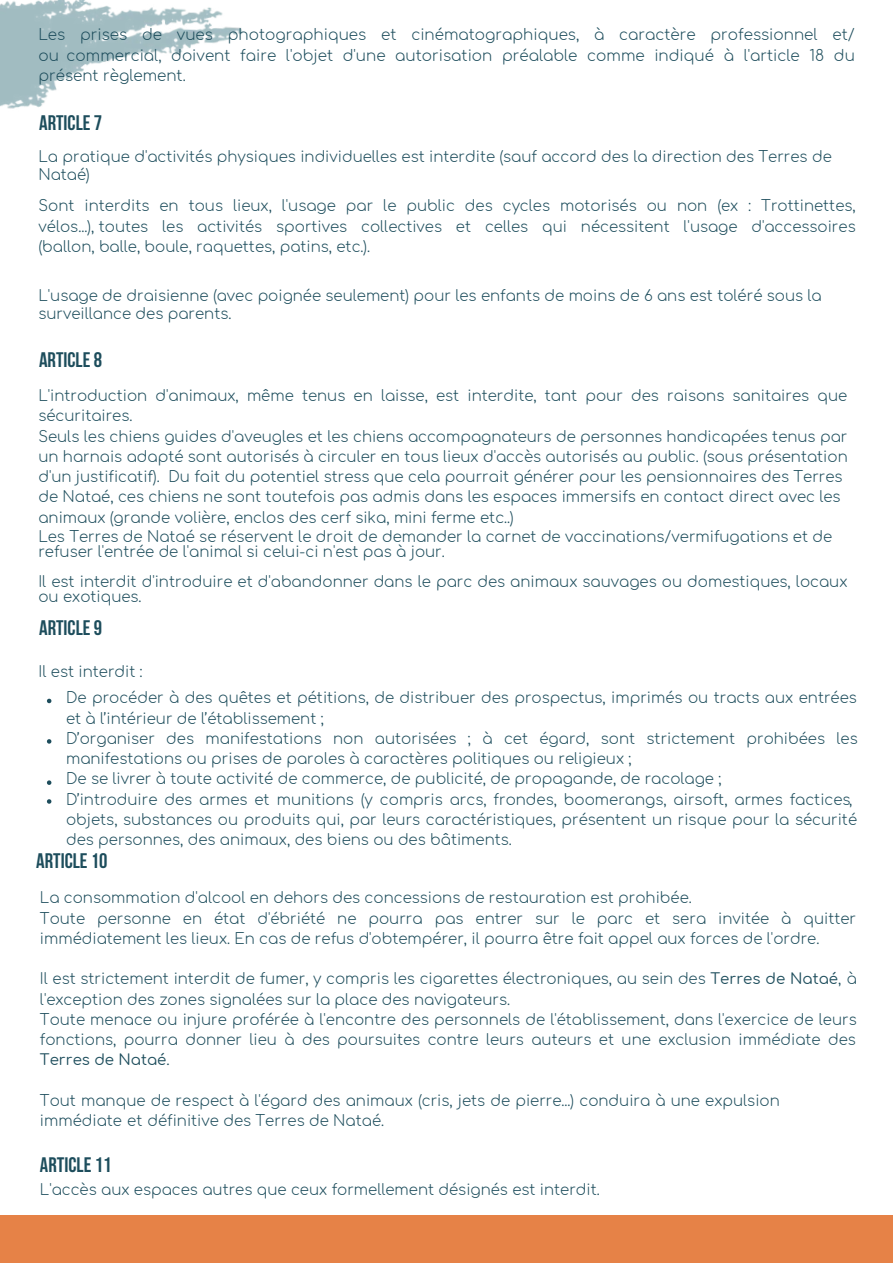
<style>
.page{position:relative;width:893px;height:1264px;background:#fff}
.page>*{position:absolute;margin:0;border:0;box-sizing:border-box;transform-origin:0 0}
.t1{font:700 21px "Bebas Neue";color:#1d4d5c}
.t2{font:21px "Bebas Neue";color:#1d4d5c}
.t3{font:300 15.15px/20.4px "Comfortaa";color:#1d4d5c;text-align:justify}
.t4{font:300 15px/20.2px "Comfortaa";color:#1d4d5c}
.t5{font:15px "Comfortaa";color:#1d4d5c}
.s1{font-weight:400}
</style>
<div class="page">
<div style="left:0;top:1215px;width:892px;height:47px;background:#e68247"></div>
<img style="left:0;top:0;width:243px;height:109px">
<svg style="left:47px;top:698px;width:4px;height:5px"></svg>
<svg style="left:47px;top:799px;width:4px;height:4px"></svg>
<svg style="left:47px;top:739px;width:4px;height:4px"></svg>
<svg style="left:47px;top:780px;width:4px;height:5px"></svg>
<p class="t3" style="left:38px;top:25px;width:818px">Les prises de vues photographiques et cinématographiques, à caractère professionnel et/ ou commercial, doivent faire l'objet d'une autorisation préalable comme indiqué à l'article 18 du présent règlement.</p>
<h1 class="t1" style="left:39px;top:115px;width:64px">ARTICLE 7</h1>
<p class="t4" style="left:38px;top:148px;width:794px;line-height:18px">La pratique d'activités physiques individuelles est interdite (sauf accord des la direction des Terres de<br>Nataé)</p>
<p class="t4" style="left:39px;top:196px;width:818px;text-align:justify">Sont interdits en tous lieux, l'usage par le public des cycles motorisés ou non (ex : Trottinettes, vélos...), toutes les activités sportives collectives et celles qui nécessitent l'usage d'accessoires (ballon, balle, boule, raquettes, patins, etc.).</p>
<p class="t4" style="left:38px;top:287px;width:784px;line-height:18px">L'usage de draisienne (avec poignée seulement) pour les enfants de moins de 6 ans est toléré sous la surveillance des parents.</p>
<h1 class="t1" style="left:39px;top:351px;width:64px">ARTICLE 8</h1>
<p class="t4" style="left:38px;top:386px;width:810px">L'introduction d'animaux, même tenus en laisse, est interdite, tant pour des raisons sanitaires que sécuritaires.<br>Seuls les chiens guides d'aveugles et les chiens accompagnateurs de personnes handicapées tenus par un harnais adapté sont autorisés à circuler en tous lieux d'accès autorisés au public. (sous présentation d'un justificatif). Du fait du potentiel stress que cela pourrait générer pour les pensionnaires des Terres de Nataé, ces chiens ne sont toutefois pas admis dans les espaces immersifs en contact direct avec les animaux (grande volière, enclos des cerf sika, mini ferme etc..)<br>Les Terres de Nataé se réservent le droit de demander la carnet de vaccinations/vermifugations et de</p>
<p class="t4" style="left:38px;top:534px;width:810px;line-height:30px">refuser l'entrée de l'animal si celui-ci n'est pas à jour.<br>Il est interdit d'introduire et d'abandonner dans le parc des animaux sauvages ou domestiques, locaux</p>
<p class="t4" style="left:38px;top:587px;width:105px">ou exotiques.</p>
<h1 class="t1" style="left:39px;top:619px;width:64px">ARTICLE 9</h1>
<p class="t4" style="left:39px;top:662px;width:106px">Il est interdit :</p>
<p class="t4" style="left:66px;top:688px;width:793px">De procéder à des quêtes et pétitions, de distribuer des prospectus, imprimés ou tracts aux entrées et à l’intérieur de l’établissement ;<br>D’organiser des manifestations non autorisées ; à cet égard, sont strictement prohibées les manifestations ou prises de paroles à caractères politiques ou religieux ;<br>De se livrer à toute activité de commerce, de publicité, de propagande, de racolage ;<br>D’introduire des armes et munitions (y compris arcs, frondes, boomerangs, airsoft, armes factices, objets, substances ou produits qui, par leurs caractéristiques, présentent un risque pour la sécurité des personnes, des animaux, des biens ou des bâtiments.</p>
<h1 class="t1" style="left:36px;top:852px;width:73px">ARTICLE 10</h1>
<p class="t4" style="left:40px;top:888px;width:817px">La consommation d'alcool en dehors des concessions de restauration est prohibée.<br>Toute personne en état d'ébriété ne pourra pas entrer sur le parc et sera invitée à quitter immédiatement les lieux. En cas de refus d'obtempérer, il pourra être fait appel aux forces de l'ordre.</p>
<p class="t4" style="left:40px;top:969px;width:818px">Il est strictement interdit de fumer, y compris les cigarettes électroniques, au sein des <span class="s1">Terres de Nataé</span>, à l'exception des zones signalées sur la place des navigateurs.<br>Toute menace ou injure proférée à l'encontre des personnels de l'établissement, dans l'exercice de leurs fonctions, pourra donner lieu à des poursuites contre leurs auteurs et une exclusion immédiate des</p>
<p class="t5" style="left:40px;top:1052px;width:131px">Terres de Nataé.</p>
<p class="t4" style="left:40px;top:1090px;width:741px">Tout manque de respect à l'égard des animaux (cris, jets de pierre...) conduira à une expulsion immédiate et définitive des Terres de Nataé.</p>
<h1 class="t2" style="left:40px;top:1152px;width:73px">ARTICLE 11</h1>
<p class="t4" style="left:40px;top:1177px;width:561px">L'accès aux espaces autres que ceux formellement désignés est interdit.</p>
</div>
